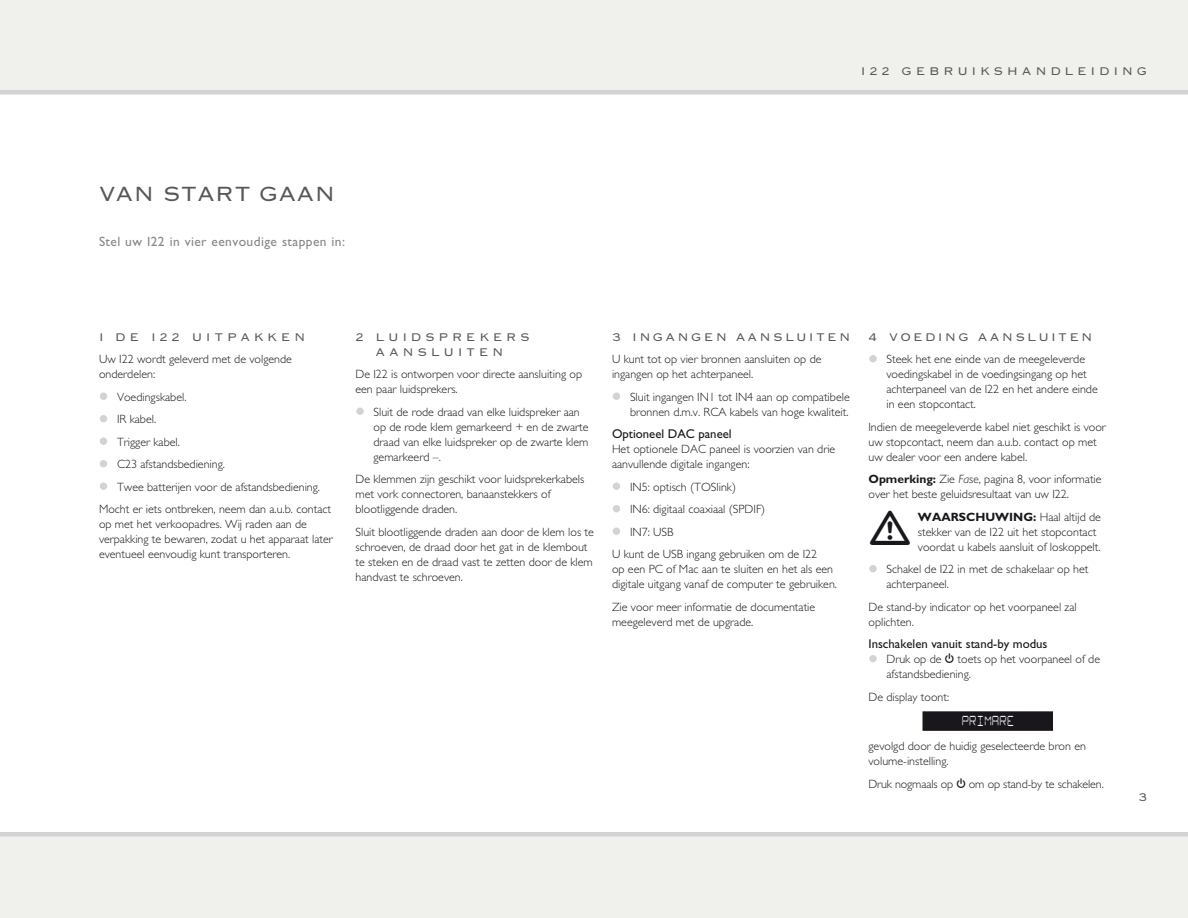
<style>
.page{position:relative;width:1188px;height:918px;background:#fff}
.page>*{position:absolute;margin:0;border:0;box-sizing:border-box;transform-origin:0 0}
.t1{font:27px "Lindgrensans";color:#58585a}
.t2{font:14.7px/15px "Lindgrensans";letter-spacing:.25em;color:#58585a;text-align:center}
.t3{font:14.7px "Lindgrensans";letter-spacing:.15em;color:#58585a}
.t4{font:13.5px "Gill Sans";letter-spacing:.03em;color:#87888a}
.t5{font:13.5px "Starburst";letter-spacing:.1em;color:#fff;scale:.6 1}
.t6{font:12.75px "Gill Sans";color:#1a171c}
.t7{font:300 12px/15px "Gill Sans";color:#1a171c}
.s1{font-size:18px;color:#d3d3d3}
.s2{font-weight:700}
.s3{font-style:italic}
.s4{font-family:"Hifi Controls";font-weight:400}
</style>
<div class="page">
<div style="left:0;top:0;width:1188px;height:94px;background:#f0f1ec"></div>
<div style="left:0;top:832px;width:1188px;height:86px;background:#f0f1ec"></div>
<div style="left:100px;top:393px;width:7px;height:7px;border:3px solid #d3d3d3;border-radius:50%"></div>
<div style="left:100px;top:415px;width:7px;height:7px;border:3px solid #d3d3d3;border-radius:50%"></div>
<div style="left:100px;top:438px;width:7px;height:7px;border:3px solid #d3d3d3;border-radius:50%"></div>
<div style="left:100px;top:460px;width:7px;height:7px;border:3px solid #d3d3d3;border-radius:50%"></div>
<div style="left:100px;top:483px;width:7px;height:7px;border:3px solid #d3d3d3;border-radius:50%"></div>
<div style="left:356px;top:408px;width:8px;height:7px;border:3px solid #d3d3d3;border-radius:50%"></div>
<div style="left:613px;top:393px;width:7px;height:7px;border:3px solid #d3d3d3;border-radius:50%"></div>
<div style="left:613px;top:483px;width:7px;height:7px;border:3px solid #d3d3d3;border-radius:50%"></div>
<div style="left:613px;top:505px;width:7px;height:7px;border:3px solid #d3d3d3;border-radius:50%"></div>
<div style="left:613px;top:528px;width:7px;height:7px;border:3px solid #d3d3d3;border-radius:50%"></div>
<div style="left:922px;top:711px;width:131px;height:20px;background:#1a171c"></div>
<div style="left:869px;top:355px;width:8px;height:7px;border:3px solid #d3d3d3;border-radius:50%"></div>
<div style="left:869px;top:565px;width:8px;height:7px;border:3px solid #d3d3d3;border-radius:50%"></div>
<div style="left:869px;top:655px;width:8px;height:7px;border:3px solid #d3d3d3;border-radius:50%"></div>
<p class="t2" style="left:861px;top:63px;width:288px">I22 GEBRUIKSHANDLEIDING</p>
<h1 class="t1" style="left:99px;top:180px;width:238px">VAN START GAAN</h1>
<p class="t4" style="left:99px;top:233px;width:248px">Stel uw I22 in vier eenvoudige stappen in:</p>
<p class="t2" style="left:99px;top:329px;width:208px">1 DE I22 UITPAKKEN</p>
<p class="t7" style="left:99px;top:352px;width:194px">Uw I22 wordt geleverd met de volgende onderdelen:</p>
<p class="t7" style="left:99px;top:389px;width:89px"><span class="s1">•</span> Voedingskabel.</p>
<p class="t7" style="left:99px;top:412px;width:59px"><span class="s1">•</span> IR kabel.</p>
<p class="t7" style="left:99px;top:434px;width:82px"><span class="s1">•</span> Trigger kabel.</p>
<p class="t7" style="left:99px;top:457px;width:127px"><span class="s1">•</span> C23 afstandsbediening.</p>
<p class="t7" style="left:99px;top:476px;width:234px;line-height:22.5px"><span class="s1">•</span> Twee batterijen voor de afstandsbediening.<br>Mocht er iets ontbreken, neem dan a.u.b. contact</p>
<p class="t7" style="left:99px;top:517px;width:235px">op met het verkoopadres. Wij raden aan de verpakking te bewaren, zodat u het apparaat later eventueel eenvoudig kunt transporteren.</p>
<p class="t2" style="left:356px;top:329px;width:176px">2 LUIDSPREKERS<br>AANSLUITEN</p>
<p class="t7" style="left:356px;top:367px;width:228px">De I22 is ontworpen voor directe aansluiting op een paar luidsprekers.</p>
<p class="t7" style="left:374px;top:404px;width:217px;text-indent:-18px"><span class="s1">•</span> Sluit de rode draad van elke luidspreker aan op de rode klem gemarkeerd + en de zwarte draad van elke luidspreker op de zwarte klem gemarkeerd –.</p>
<p class="t7" style="left:356px;top:472px;width:230px">De klemmen zijn geschikt voor luidsprekerkabels met vork connectoren, banaanstekkers of blootliggende draden.</p>
<p class="t7" style="left:356px;top:524px;width:240px">Sluit blootliggende draden aan door de klem los te schroeven, de draad door het gat in de klembout te steken en de draad vast te zetten door de klem handvast te schroeven.</p>
<p class="t3" style="left:612px;top:330px;width:240px">3 INGANGEN AANSLUITEN</p>
<p class="t7" style="left:612px;top:352px;width:211px">U kunt tot op vier bronnen aansluiten op de ingangen op het achterpaneel.</p>
<p class="t7" style="left:612px;top:389px;width:239px;text-align:right"><span class="s1">•</span> Sluit ingangen IN1 tot IN4 aan op compatibele bronnen d.m.v. RCA kabels van hoge kwaliteit.</p>
<p class="t6" style="left:612px;top:427px;width:121px">Optioneel DAC paneel</p>
<p class="t7" style="left:612px;top:442px;width:225px">Het optionele DAC paneel is voorzien van drie aanvullende digitale ingangen:</p>
<p class="t7" style="left:612px;top:479px;width:126px"><span class="s1">•</span> IN5: optisch (TOSlink)</p>
<p class="t7" style="left:612px;top:502px;width:155px"><span class="s1">•</span> IN6: digitaal coaxiaal (SPDIF)</p>
<p class="t7" style="left:612px;top:521px;width:207px;line-height:22.5px"><span class="s1">•</span> IN7: USB<br>U kunt de USB ingang gebruiken om de I22</p>
<p class="t7" style="left:612px;top:562px;width:227px">op een PC of Mac aan te sluiten en het als een digitale uitgang vanaf de computer te gebruiken.</p>
<p class="t7" style="left:612px;top:599px;width:205px">Zie voor meer informatie de documentatie meegeleverd met de upgrade.</p>
<p class="t3" style="left:868px;top:330px;width:226px">4 VOEDING AANSLUITEN</p>
<p class="t7" style="left:886px;top:352px;width:213px;text-indent:-18px"><span class="s1">•</span> Steek het ene einde van de meegeleverde voedingskabel in de voedingsingang op het achterpaneel van de I22 en het andere einde in een stopcontact.</p>
<p class="t7" style="left:868px;top:419px;width:239px">Indien de meegeleverde kabel niet geschikt is voor uw stopcontact, neem dan a.u.b. contact op met uw dealer voor een andere kabel.</p>
<p class="t7" style="left:868px;top:472px;width:235px"><span class="s2">Opmerking:</span> Zie <span class="s3">Fase</span>, pagina 8, voor informatie over het beste geluidsresultaat van uw I22.</p>
<p class="t7" style="left:918px;top:509px;width:185px"><span class="s2">WAARSCHUWING:</span> Haal altijd de stekker van de I22 uit het stopcontact voordat u kabels aansluit of loskoppelt.</p>
<p class="t7" style="left:886px;top:562px;width:203px;text-indent:-18px"><span class="s1">•</span> Schakel de I22 in met de schakelaar op het achterpaneel.</p>
<p class="t7" style="left:868px;top:599px;width:210px">De stand-by indicator op het voorpaneel zal oplichten.</p>
<p class="t6" style="left:868px;top:637px;width:181px">Inschakelen vanuit stand-by modus</p>
<p class="t7" style="left:886px;top:652px;width:215px;text-indent:-18px"><span class="s1">•</span> Druk op de <span class="s4">O</span> toets op het voorpaneel of de afstandsbediening.</p>
<p class="t7" style="left:868px;top:689px;width:82px">De display toont:</p>
<p class="t5" style="left:962px;top:714px;width:88px">PRIMARE</p>
<p class="t7" style="left:868px;top:739px;width:219px">gevolgd door de huidig geselecteerde bron en volume-instelling.</p>
<p class="t7" style="left:868px;top:776px;width:237px">Druk nogmaals op <span class="s4">O</span> om op stand-by te schakelen.</p>
<p class="t2" style="left:1139px;top:790px;width:10px">3</p>
</div>
